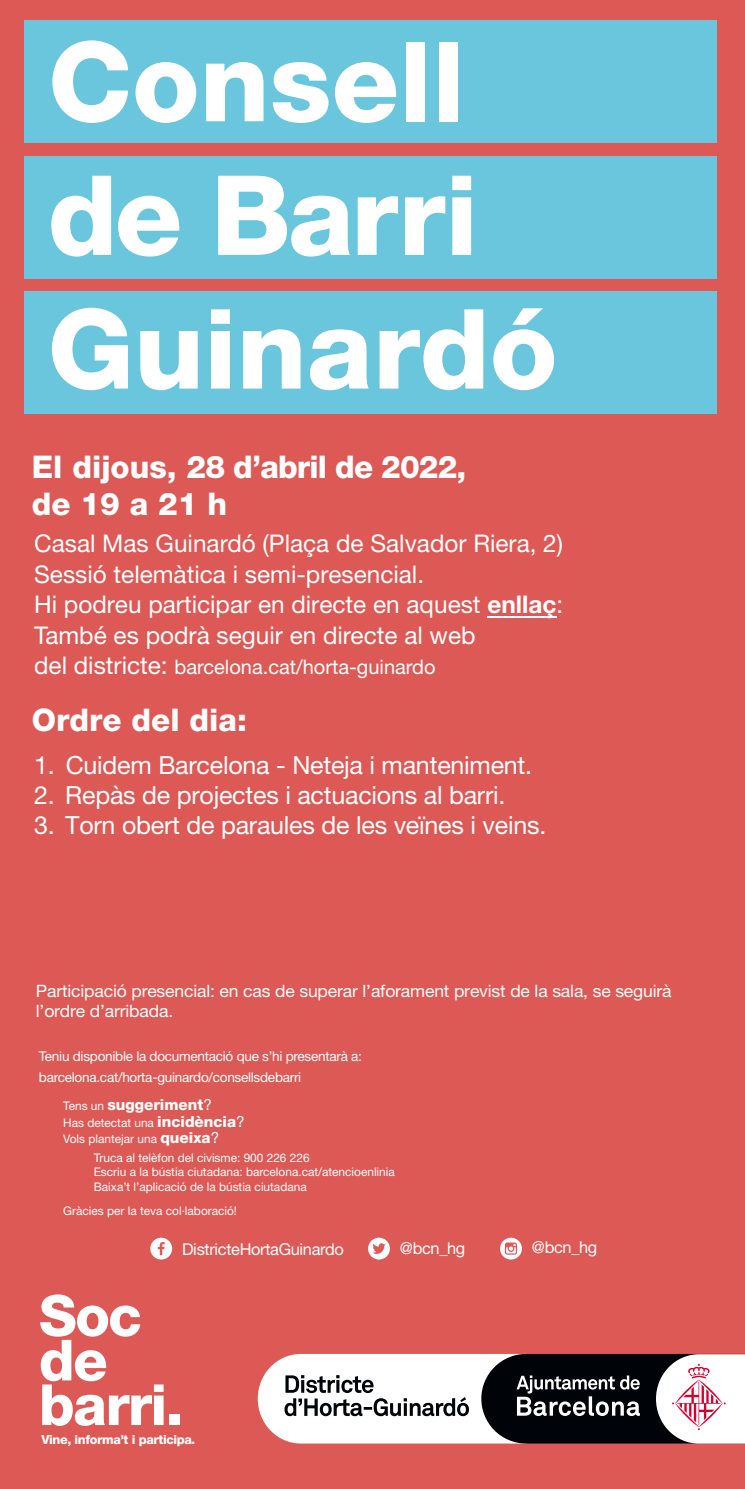
<style>
.page{position:relative;width:745px;height:1489px;background:#fff}
.page>*{position:absolute;margin:0;border:0;box-sizing:border-box;transform-origin:0 0}
.t1{font:800 110.88px/133.6px "Helvetica Neue LT Std";color:#fff}
.t2{font:800 56.75px/44.6px "Helvetica Neue LT Std";letter-spacing:-.03em;color:#fff}
.t3{font:800 31.25px/37.5px "Helvetica Neue LT Std";color:#fff}
.t4{font:25px "Helvetica Neue LT Std";letter-spacing:-.01em;color:#fff}
.t5{font:24.38px/31.4px "Helvetica Neue LT Std";color:#fff}
.t6{font:20px "Helvetica Neue LT Std";color:#fff}
.t7{font:17.12px/20.5px "Helvetica Neue LT Std";letter-spacing:-.01em;color:#fff}
.t8{font:16.38px "Helvetica Neue LT Std";letter-spacing:-.02em;color:#fff}
.t9{font:800 15.25px "Helvetica Neue LT Std";color:#fff}
.t10{font:13.5px/20.4px "Helvetica Neue LT Std";letter-spacing:-.02em;color:#fff}
.t11{font:800 12.5px "Helvetica Neue LT Std";letter-spacing:-.03em;color:#fff}
.t12{font:11.88px/15.2px "Helvetica Neue LT Std";color:#fff}
.s1{font-weight:700}
.s2{font-size:24.38px}
.s3{font-weight:400;font-size:11.88px}
.s4{font-weight:400}
.s5{font-weight:800;font-size:15.25px}
.s6{font-size:15.25px}
</style>
<div class="page">
<div style="left:0;top:0;width:744px;height:1488px;background:#dd5955"></div>
<div style="left:24px;top:21px;width:692px;height:122px;background:#6ac6dd"></div>
<div style="left:24px;top:156px;width:692px;height:122px;background:#6ac6dd"></div>
<div style="left:24px;top:291px;width:692px;height:122px;background:#6ac6dd"></div>
<svg style="left:368px;top:1237px;width:21px;height:22px"></svg>
<svg style="left:150px;top:1237px;width:22px;height:22px"></svg>
<svg style="left:500px;top:1237px;width:21px;height:22px"></svg>
<svg style="left:257px;top:1353px;width:487px;height:90px"></svg>
<hr style="left:487px;top:616px;width:69px;height:2px;background:#fff">
<h1 class="t1" style="left:48px;top:15px;width:511px">Consell de Barri<br>Guinardó</h1>
<h3 class="t3" style="left:32px;top:447px;width:436px">El dijous, 28 d’abril de 2022, de 19 a 21 h</h3>
<h3 class="t5" style="left:34px;top:527px;width:530px">Casal Mas Guinardó (Plaça de Salvador Riera, 2)<br>Sessió telemàtica i semi-presencial.</h3>
<h3 class="t5" style="left:34px;top:588px;width:530px">Hi podreu participar en directe en aquest <span class="s1">enllaç</span>:<br>També es podrà seguir en directe al web</h3>
<h3 class="t6" style="left:34px;top:655px;width:402px"><span class="s2">del districte:</span> barcelona.cat/horta-guinardo</h3>
<h3 class="t3" style="left:32px;top:701px;width:216px">Ordre del dia:</h3>
<h3 class="t4" style="left:34px;top:750px;width:499px">1. Cuidem Barcelona - Neteja i manteniment.</h3>
<h3 class="t4" style="left:34px;top:780px;width:472px">2. Repàs de projectes i actuacions al barri.</h3>
<h3 class="t4" style="left:34px;top:810px;width:513px">3. Torn obert de paraules de les veïnes i veins.</h3>
<h3 class="t7" style="left:36px;top:979px;width:636px">Participació presencial: en cas de superar l’aforament previst de la sala, se seguirà l’ordre d’arribada.</h3>
<p class="t10" style="left:39px;top:1046px;width:324px">Teniu disponible la documentació que s’hi presentarà a: barcelona.cat/horta-guinardo/consellsdebarri</p>
<p class="t9" style="left:63px;top:1095px;width:150px"><span class="s3">Tens un</span> suggeriment<span class="s4">?</span></p>
<p class="t12" style="left:63px;top:1115px;width:183px">Has detectat una <span class="s5">incidència</span><span class="s6">?<br></span>Vols plantejar una <span class="s5">queixa</span><span class="s6">?</span></p>
<p class="t12" style="left:94px;top:1150px;width:302px;line-height:13.5px">Truca al telèfon del civisme: 900 226 226<br>Escriu a la bústia ciutadana: barcelona.cat/atencioenlinia</p>
<p class="t12" style="left:63px;top:1174px;width:245px;line-height:23.8px;text-indent:30px">Baixa’t l’aplicació de la bústia ciutadana<br>Gràcies per la teva col·laboració!</p>
<h3 class="t8" style="left:182px;top:1239px;width:163px">DistricteHortaGuinardo</h3>
<h3 class="t8" style="left:399px;top:1238px;width:67px">@bcn_hg</h3>
<h3 class="t8" style="left:531px;top:1237px;width:67px">@bcn_hg</h3>
<h2 class="t2" style="left:39px;top:1292px;width:146px">Soc de barri.</h2>
<p class="t11" style="left:41px;top:1431px;width:155px">Vine, informa’t i participa.</p>
</div>
